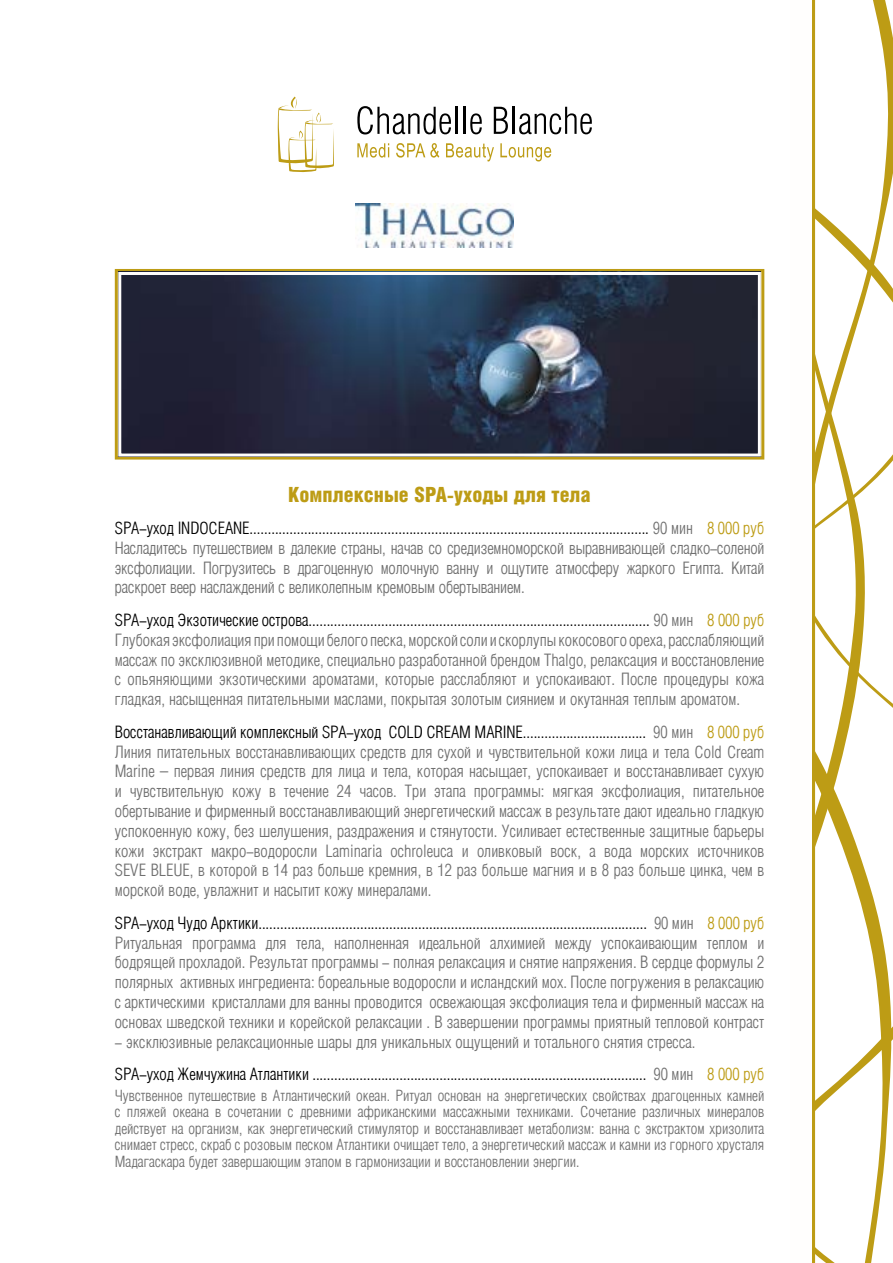
<style>
.page{position:relative;width:893px;height:1263px;background:#fff}
.page>*{position:absolute;margin:0;border:0;box-sizing:border-box;transform-origin:0 0}
.t1{font:21px "Helios Cond Black C";color:#bd9c15}
.t2{font:300 16.5px/19.8px "Helios Cond";color:#707070;text-align:justify}
.t3{font:300 16.5px/32.5px "Helios Cond";color:#000}
.t4{font:300 15px/16.5px "Helios Cond";color:#707070;text-align:justify}
.s1{color:#000}
.s2{color:#bd9c15}
.s3{color:#707070}
</style>
<div class="page">
<svg style="left:815px;top:0;width:78px;height:564px"></svg>
<svg style="left:815px;top:564px;width:50px;height:76px"></svg>
<svg style="left:815px;top:640px;width:78px;height:623px"></svg>
<div style="left:809px;top:0;width:6px;height:1263px;background:#bd9c15"></div>
<div style="left:790px;top:0;width:22px;height:1263px;background:#fffefd"></div>
<svg style="left:277px;top:97px;width:57px;height:76px"></svg>
<svg style="left:357px;top:106px;width:94px;height:28px"></svg>
<hr style="left:456px;top:107px;width:2px;height:27px;background:#000">
<hr style="left:464px;top:107px;width:2px;height:27px;background:#000">
<svg style="left:470px;top:113px;width:12px;height:21px"></svg>
<svg style="left:494px;top:107px;width:14px;height:27px"></svg>
<hr style="left:513px;top:107px;width:2px;height:27px;background:#000">
<svg style="left:519px;top:107px;width:73px;height:27px"></svg>
<svg style="left:357px;top:143px;width:32px;height:15px"></svg>
<svg style="left:396px;top:143px;width:43px;height:15px"></svg>
<svg style="left:446px;top:143px;width:48px;height:18px"></svg>
<svg style="left:500px;top:143px;width:51px;height:18px"></svg>
<img style="left:356px;top:204px;width:158px;height:43px">
<div style="left:115px;top:269px;width:649px;height:191px;border:3px solid #bd9c15"></div>
<img style="left:122px;top:276px;width:635px;height:176px">
<div style="left:118px;top:272px;width:643px;height:184px;border:3px solid #fffefd"></div>
<p class="t1" style="left:288px;top:482px;width:304px">Комплексные SPA-уходы для тела</p>
<p class="t2" style="left:115px;top:519px;width:651px"><span class="s1">SPA-уход INDOCEANE..............................................................................................................</span> 90 мин <span class="s2">8 000 руб </span>Насладитесь путешествием в далекие страны, начав со средиземноморской выравнивающей сладко-соленой эксфолиации. Погрузитесь в драгоценную молочную ванну и ощутите атмосферу жаркого Египта. Китай раскроет веер наслаждений с великолепным кремовым обертыванием.</p>
<p class="t2" style="left:115px;top:611px;width:651px"><span class="s1">SPA-уход Экзотические острова..............................................................................................</span> 90 мин <span class="s2">8 000 руб </span>Глубокая эксфолиация при помощи белого песка, морской соли и скорлупы кокосового ореха, расслабляющий массаж по эксклюзивной методике, специально разработанной брендом Thalgo, релаксация и восстановление с опьяняющими экзотическими ароматами, которые расслабляют и успокаивают. После процедуры кожа гладкая, насыщенная питательными маслами, покрытая золотым сиянием и окутанная теплым ароматом.</p>
<p class="t2" style="left:115px;top:723px;width:651px"><span class="s1">Восстанавливающий комплексный SPA-уход COLD CREAM MARINE..................................</span> 90 мин <span class="s2">8 000 руб </span>Линия питательных восстанавливающих средств для сухой и чувствительной кожи лица и тела Cold Cream Marine ± первая линия средств для лица и тела, которая насыщает, успокаивает и восстанавливает сухую и чувствительную кожу в течение 24 часов. Три этапа программы: мягкая эксфолиация, питательное обертывание и фирменный восстанавливающий энергетический массаж в результате дают идеально гладкую успокоенную кожу, без шелушения, раздражения и стянутости. Усиливает естественные защитные барьеры кожи экстракт макро-водоросли Laminaria ochroleuca и оливковый воск, а вода морских источников SEVE BLEUE, в которой в 14 раз больше кремния, в 12 раз больше магния и в 8 раз больше цинка, чем в морской воде, увлажнит и насытит кожу минералами.</p>
<p class="t2" style="left:115px;top:913px;width:651px"><span class="s1">SPA-уход Чудо Арктики...........................................................................................................</span> 90 мин <span class="s2">8 000 руб </span>Ритуальная программа для тела, наполненная идеальной алхимией между успокаивающим теплом и бодрящей прохладой. Результат программы - полная релаксация и снятие напряжения. В сердце формулы 2 полярных активных ингредиента: бореальные водоросли и исландский мох. После погружения в релаксацию с арктическими кристаллами для ванны проводится освежающая эксфолиация тела и фирменный массаж на основах шведской техники и корейской релаксации . В завершении программы приятный тепловой контраст</p>
<p class="t3" style="left:115px;top:1026px;width:651px"><span class="s3">- эксклюзивные релаксационные шары для уникальных ощущений и тотального снятия стресса.<br></span>SPA-уход Жемчужина Атлантики ............................................................................................ <span class="s3">90 мин</span> <span class="s2">8 000 руб</span></p>
<p class="t4" style="left:115px;top:1088px;width:651px">Чувственное путешествие в Атлантический океан. Ритуал основан на энергетических свойствах драгоценных камней с пляжей океана в сочетании с древними африканскими массажными техниками. Сочетание различных минералов действует на организм, как энергетический стимулятор и восстанавливает метаболизм: ванна с экстрактом хризолита снимает стресс, скраб с розовым песком Атлантики очищает тело, а энергетический массаж и камни из горного хрусталя Мадагаскара будет завершающим этапом в гармонизации и восстановлении энергии.</p>
</div>
